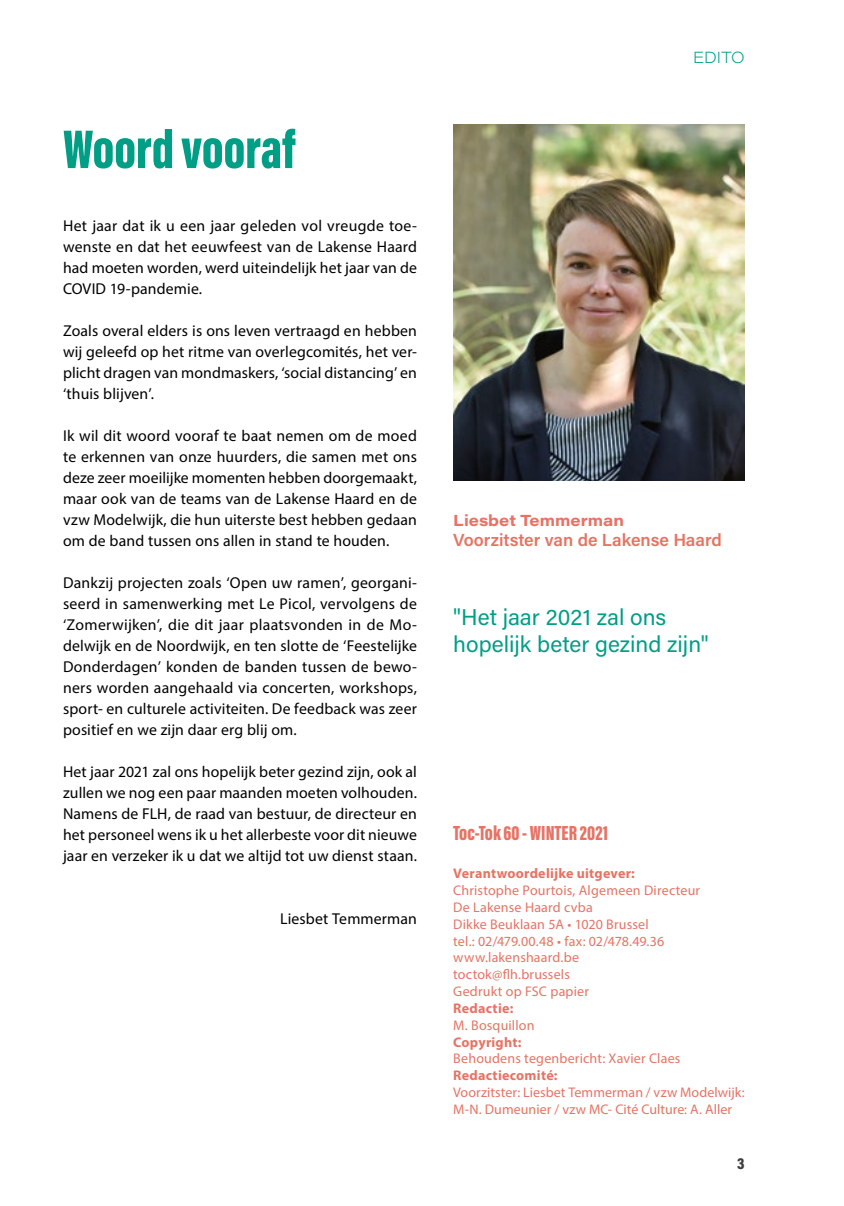
<style>
.page{position:relative;width:844px;height:1206px;background:#fff}
.page>*{position:absolute;margin:0;border:0;box-sizing:border-box;transform-origin:0 0}
.t1{font:900 56px "Acumin Pro Extra Cond";color:#009e85}
.t2{font:22.75px/27.3px "Acumin Pro";color:#009e85}
.t3{font:900 21px "Acumin Pro Extra Cond";color:#e67364}
.t4{font:600 17.5px "Acumin Pro";color:#e67364}
.t5{font:15.75px/21px "Myriad Pro";letter-spacing:.005em;color:#000;text-align:justify}
.t6{font:700 15.75px "Acumin Pro Wide";color:#e67364}
.t7{font:200 15.75px "Acumin Pro Wide";letter-spacing:.005em;color:#009e85}
.t8{font:900 15.75px "Acumin Pro Cond";color:#3c3c3b}
.t9{font:14px/16.8px "Myriad Pro";letter-spacing:.01em;color:#e67364}
.t10{font:700 14px "Myriad Pro";letter-spacing:.015em;color:#e67364}
</style>
<div class="page">
<img style="left:453px;top:124px;width:291px;height:357px">
<h1 class="t1" style="left:63px;top:115px;width:234px">Woord vooraf</h1>
<p class="t5" style="left:63px;top:215px;width:355px">Het jaar dat ik u een jaar geleden vol vreugde toe&shy;wenste en dat het eeuwfeest van de Lakense Haard had moeten worden, werd uiteindelijk het jaar van de COVID 19-pandemie.</p>
<p class="t5" style="left:63px;top:320px;width:355px">Zoals overal elders is ons leven vertraagd en hebben wij geleefd op het ritme van overlegcomités, het ver&shy;plicht dragen van mondmaskers, ‘social distancing’ en ‘thuis blijven’.</p>
<p class="t5" style="left:63px;top:425px;width:355px">Ik wil dit woord vooraf te baat nemen om de moed te erkennen van onze huurders, die samen met ons deze zeer moeilijke momenten hebben doorgemaakt, maar ook van de teams van de Lakense Haard en de vzw Modelwijk, die hun uiterste best hebben gedaan om de band tussen ons allen in stand te houden.</p>
<p class="t5" style="left:63px;top:572px;width:355px">Dankzij projecten zoals ‘Open uw ramen’, georgani&shy;seerd in samenwerking met Le Picol, vervolgens de ‘Zomerwijken’, die dit jaar plaatsvonden in de Mo&shy;delwijk en de Noordwijk, en ten slotte de ‘Feestelijke Donderdagen’ konden de banden tussen de bewo&shy;ners worden aangehaald via concerten, workshops, sport- en culturele activiteiten. De feedback was zeer positief en we zijn daar erg blij om.</p>
<p class="t5" style="left:63px;top:761px;width:355px">Het jaar 2021 zal ons hopelijk beter gezind zijn, ook al zullen we nog een paar maanden moeten volhouden.<br>Namens de FLH, de raad van bestuur, de directeur en het personeel wens ik u het allerbeste voor dit nieuwe jaar en verzeker ik u dat we altijd tot uw dienst staan.</p>
<p class="t5" style="left:280px;top:908px;width:138px">Liesbet Temmerman</p>
<p class="t7" style="left:693px;top:46px;width:53px">EDITO</p>
<p class="t6" style="left:453px;top:508px;width:172px">Liesbet Temmerman</p>
<p class="t4" style="left:453px;top:528px;width:270px">Voorzitster van de Lakense Haard</p>
<h2 class="t2" style="left:453px;top:602px;width:257px">"Het jaar 2021 zal ons hopelijk beter gezind zijn"</h2>
<h3 class="t3" style="left:453px;top:820px;width:156px">Toc-Tok 60 - WINTER 2021</h3>
<p class="t10" style="left:453px;top:864px;width:183px">Verantwoordelijke uitgever:</p>
<p class="t9" style="left:453px;top:881px;width:248px">Christophe Pourtois, Algemeen Directeur<br>De Lakense Haard cvba<br>Dikke Beuklaan 5A • 1020 Brussel<br>tel.: 02/479.00.48 • fax: 02/478.49.36 www.lakenshaard.be<br>toctok@flh.brussels<br>Gedrukt op FSC papier</p>
<p class="t10" style="left:453px;top:999px;width:62px">Redactie:</p>
<p class="t9" style="left:453px;top:1016px;width:83px">M. Bosquillon</p>
<p class="t10" style="left:453px;top:1032px;width:70px">Copyright:</p>
<p class="t9" style="left:453px;top:1049px;width:228px">Behoudens tegenbericht: Xavier Claes</p>
<p class="t10" style="left:453px;top:1066px;width:106px">Redactiecomité:</p>
<p class="t9" style="left:453px;top:1083px;width:293px">Voorzitster: Liesbet Temmerman / vzw Modelwijk:<br>M-N. Dumeunier / vzw MC- Cité Culture: A. Aller</p>
<p class="t8" style="left:737px;top:1153px;width:9px">3</p>
</div>
